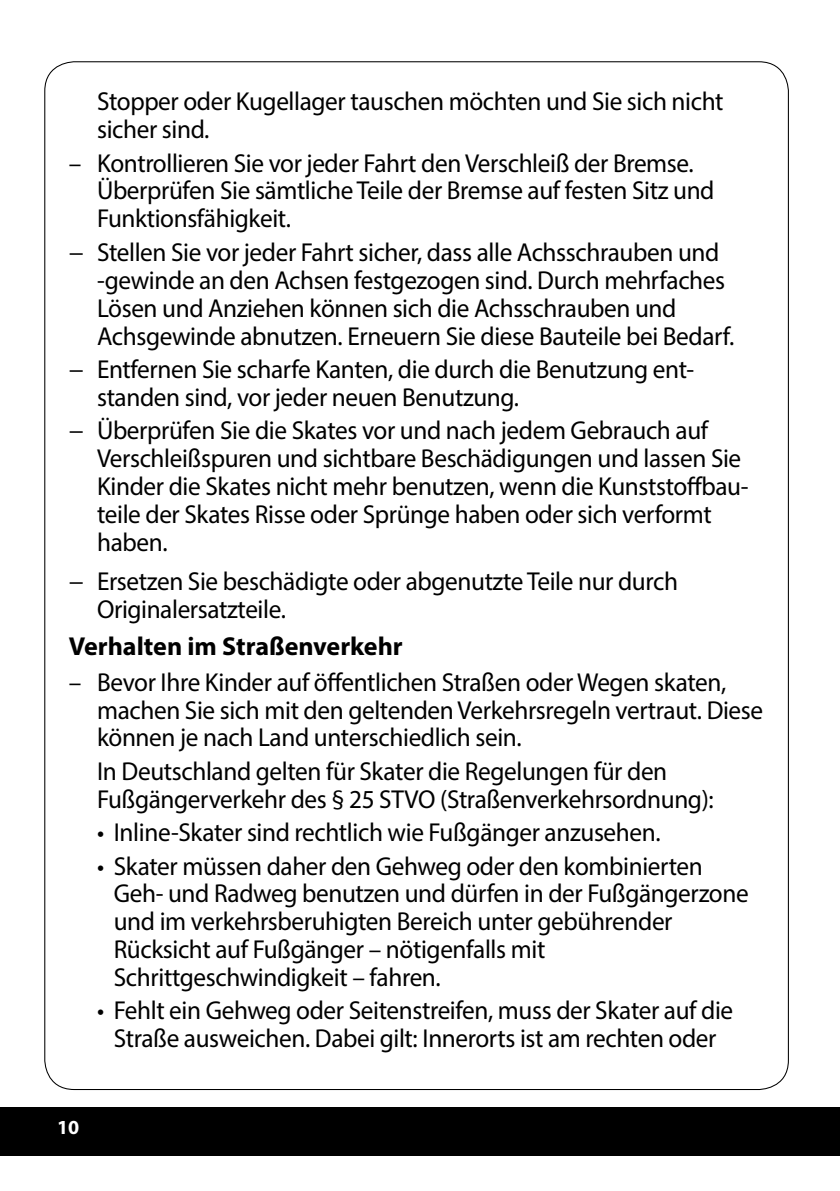
<style>
.page{position:relative;width:840px;height:1191px;background:#fff}
.page>*{position:absolute;margin:0;border:0;box-sizing:border-box;transform-origin:0 0}
.t1{font:26px/27.8px "Myriad Pro";letter-spacing:-.015em;color:#000}
.t2{font:700 26px "Myriad Pro";color:#000}
.t3{font:700 20px "Myriad Pro";color:#fff}
</style>
<div class="page">
<div style="left:0;top:1107px;width:839px;height:49px;background:#000"></div>
<p class="t1" style="left:97px;top:87px;width:627px">Stopper oder Kugellager tauschen möchten und Sie sich nicht sicher sind.</p>
<p class="t1" style="left:97px;top:148px;width:618px;text-indent:-28px">– Kontrollieren Sie vor jeder Fahrt den Verschleiß der Bremse.<br>Überprüfen Sie sämtliche Teile der Bremse auf festen Sitz und<br>Funktionsfähigkeit.</p>
<p class="t1" style="left:97px;top:237px;width:638px;text-indent:-28px">− Stellen Sie vor jeder Fahrt sicher, dass alle Achsschrauben und -gewinde an den Achsen festgezogen sind. Durch mehrfaches Lösen und Anziehen können sich die Achsschrauben und Achsgewinde abnutzen. Erneuern Sie diese Bauteile bei Bedarf.</p>
<p class="t1" style="left:97px;top:355px;width:597px;text-indent:-28px">− Entfernen Sie scharfe Kanten, die durch die Benutzung ent&shy;standen sind, vor jeder neuen Benutzung.</p>
<p class="t1" style="left:97px;top:416px;width:652px;text-indent:-28px">− Überprüfen Sie die Skates vor und nach jedem Gebrauch auf Verschleißspuren und sichtbare Beschädigungen und lassen Sie Kinder die Skates nicht mehr benutzen, wenn die Kunststoffbau&shy;teile der Skates Risse oder Sprünge haben oder sich verformt haben.</p>
<p class="t1" style="left:97px;top:567px;width:582px;text-indent:-28px">− Ersetzen Sie beschädigte oder abgenutzte Teile nur durch<br>Originalersatzteile.</p>
<p class="t2" style="left:69px;top:629px;width:335px">Verhalten im Straßenverkehr</p>
<p class="t1" style="left:97px;top:668px;width:667px;text-indent:-28px">– Bevor Ihre Kinder auf öffentlichen Straßen oder Wegen skaten, machen Sie sich mit den geltenden Verkehrsregeln vertraut. Diese können je nach Land unterschiedlich sein.</p>
<p class="t1" style="left:97px;top:757px;width:617px">In Deutschland gelten für Skater die Regelungen für den<br>Fußgängerverkehr des § 25 STVO (Straßenverkehrsordnung):</p>
<p class="t1" style="left:97px;top:818px;width:564px">• Inline-Skater sind rechtlich wie Fußgänger anzusehen.</p>
<p class="t1" style="left:114px;top:851px;width:636px;text-indent:-17px">• Skater müssen daher den Gehweg oder den kombinierten Geh- und Radweg benutzen und dürfen in der Fußgängerzone und im verkehrsberuhigten Bereich unter gebührender Rücksicht auf Fußgänger – nötigenfalls mit Schrittgeschwindigkeit – fahren.</p>
<p class="t1" style="left:97px;top:996px;width:637px;text-align:center">• Fehlt ein Gehweg oder Seitenstreifen, muss der Skater auf die<br>Straße ausweichen. Dabei gilt: Innerorts ist am rechten oder</p>
<p class="t3" style="left:57px;top:1114px;width:24px">10</p>
</div>
